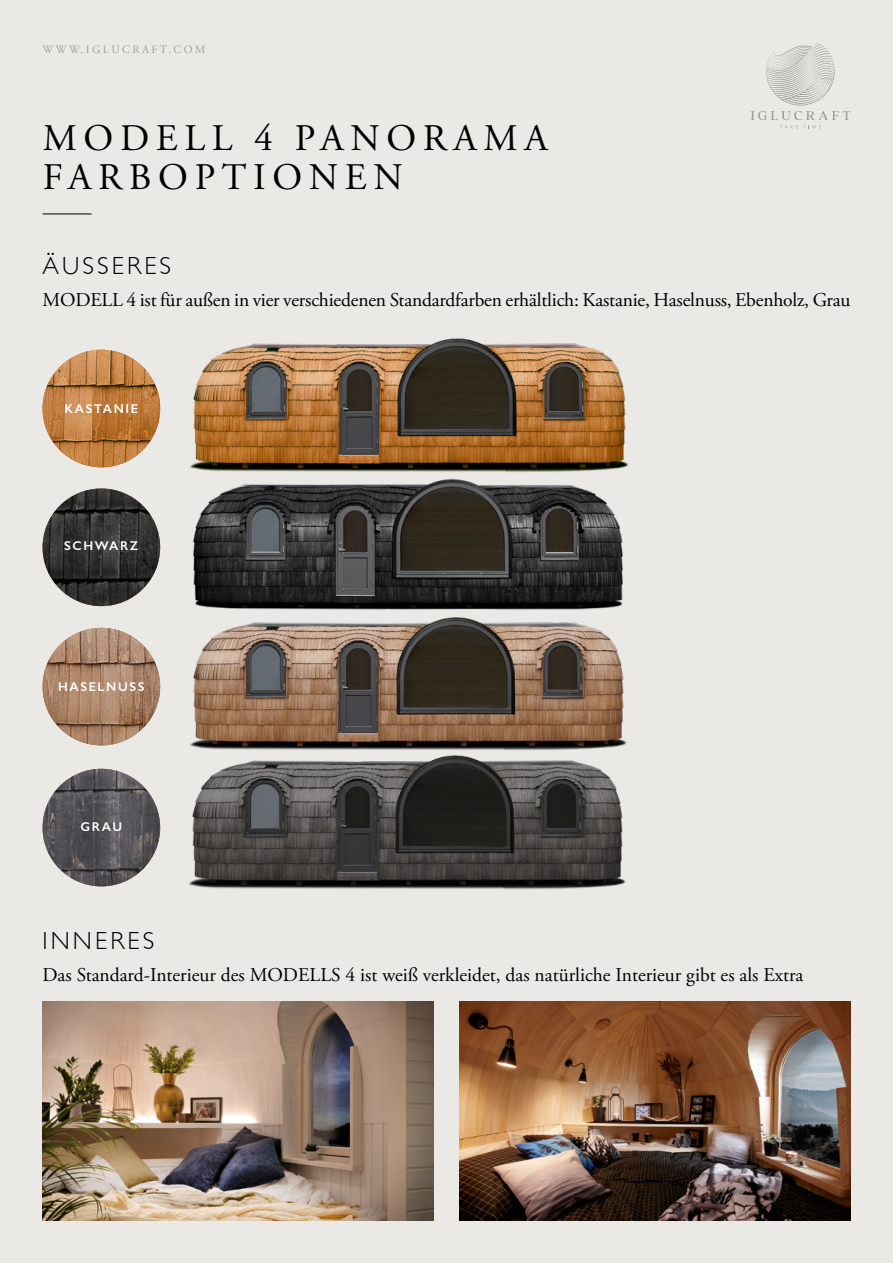
<style>
.page{position:relative;width:893px;height:1263px;background:#ebe9e6}
.page>*{position:absolute;margin:0;border:0;box-sizing:border-box;transform-origin:0 0}
.t1{font:37.5px/39.3px "Adobe Garamond Pro";letter-spacing:.175em;color:#000}
.t2{font:300 24.75px "Gill Sans";letter-spacing:.125em;color:#000}
.t3{font:19.5px "Adobe Garamond Pro";letter-spacing:-.01em;color:#000}
.t4{font:600 12.75px "Gill Sans";letter-spacing:.125em;color:#fff}
.t5{font:11.25px "Adobe Garamond Pro";letter-spacing:.215em;color:#9d9f97}
</style>
<div class="page">
<svg style="left:751px;top:43px;width:99px;height:85px"></svg>
<hr style="left:43px;top:214px;width:49px;height:1px;background:#000">
<img style="left:189px;top:774px;width:437px;height:115px">
<img style="left:193px;top:338px;width:433px;height:117px">
<img style="left:43px;top:350px;width:117px;height:117px;border-radius:59px">
<img style="left:190px;top:633px;width:437px;height:141px">
<img style="left:43px;top:628px;width:117px;height:117px;border-radius:59px">
<img style="left:190px;top:455px;width:439px;height:178px">
<img style="left:43px;top:488px;width:117px;height:118px;border-radius:59px">
<img style="left:43px;top:769px;width:117px;height:117px;border-radius:59px">
<img style="left:43px;top:1001px;width:391px;height:219px">
<img style="left:459px;top:1001px;width:391px;height:219px">
<p class="t5" style="left:43px;top:42px;width:164px">WWW.IGLUCRAFT.COM</p>
<h1 class="t1" style="left:43px;top:120px;width:506px">MODELL 4 PANORAMA<br>FARBOPTIONEN</h1>
<p class="t2" style="left:43px;top:246px;width:130px">ÄUSSERES</p>
<p class="t3" style="left:43px;top:288px;width:809px">MODELL 4 ist für außen in vier verschiedenen Standardfarben erhältlich: Kastanie, Haselnuss, Ebenholz, Grau</p>
<p class="t4" style="left:65px;top:401px;width:75px">KASTANIE</p>
<p class="t4" style="left:64px;top:538px;width:76px">SCHWARZ</p>
<p class="t4" style="left:58px;top:679px;width:88px">HASELNUSS</p>
<p class="t4" style="left:81px;top:818px;width:43px">GRAU</p>
<p class="t2" style="left:43px;top:921px;width:113px">INNERES</p>
<p class="t3" style="left:43px;top:963px;width:762px">Das Standard-Interieur des MODELLS 4 ist weiß verkleidet, das natürliche Interieur gibt es als Extra</p>
</div>
